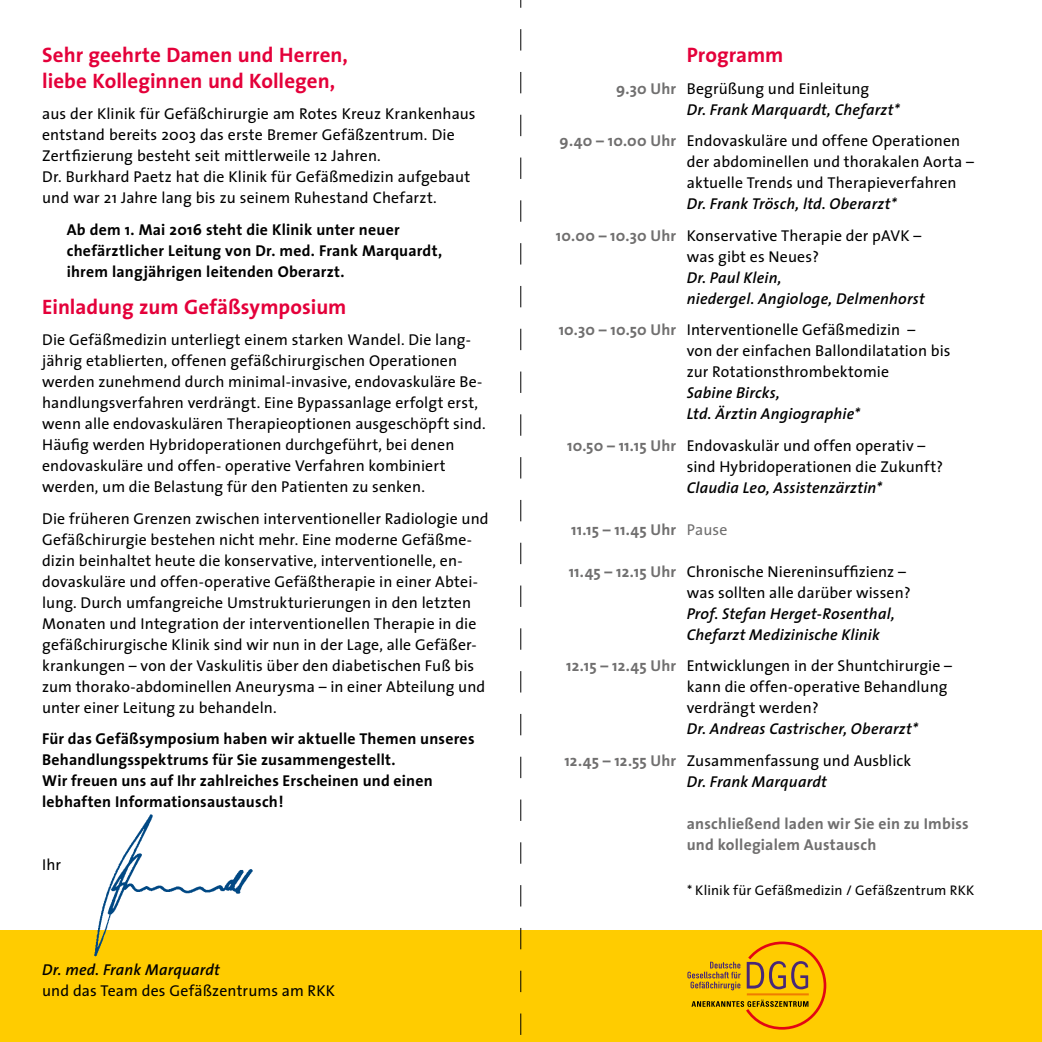
<style>
.page{position:relative;width:1042px;height:1042px;background:#fff}
.page>*{position:absolute;margin:0;border:0;box-sizing:border-box;transform-origin:0 0}
.t1{font:700 21px/26.2px "The Sans";color:#e4003a}
.t2{font:15.75px/21px "The Sans";letter-spacing:.01em;color:#000}
.t3{font:italic 600 15.75px/21px "The Sans";letter-spacing:.015em;color:#000}
.t4{font:700 15.75px/21px "The Sans";letter-spacing:.015em;color:#000}
.t5{font:700 15.75px/21px "The Sans";letter-spacing:.015em;color:#706f6f}
.t6{font:14px "The Sans";letter-spacing:.015em;color:#000}
.s1{font-weight:700;font-style:normal;color:#706f6f}
.s2{font-weight:400;font-style:normal}
.s3{font-weight:700;color:#706f6f}
.s4{font-weight:400}
</style>
<div class="page">
<div style="left:0;top:930px;width:1042px;height:112px;background:#fc0"></div>
<svg style="left:520px;top:0;width:1px;height:1035px"></svg>
<svg style="left:687px;top:941px;width:139px;height:89px"></svg>
<hr style="left:747px;top:993px;width:62px;height:2px;background:#ef7d00">
<img style="left:94px;top:814px;width:159px;height:143px">
<h1 class="t1" style="left:42px;top:41px;width:307px">Sehr geehrte Damen und Herren, liebe Kolleginnen und Kollegen,</h1>
<p class="t2" style="left:42px;top:103px;width:435px">aus der Klinik für Gefäßchirurgie am Rotes Kreuz Krankenhaus entstand bereits 2003 das erste Bremer Gefäßzentrum. Die Zertfizierung besteht seit mittlerweile 12 Jahren.<br>Dr. Burkhard Paetz hat die Klinik für Gefäßmedizin aufgebaut und war 21 Jahre lang bis zu seinem Ruhestand Chefarzt.</p>
<p class="t4" style="left:67px;top:219px;width:377px">Ab dem 1. Mai 2016 steht die Klinik unter neuer chefärztlicher Leitung von Dr. med. Frank Marquardt, ihrem langjährigen leitenden Oberarzt.</p>
<h1 class="t1" style="left:42px;top:293px;width:306px">Einladung zum Gefäßsymposium</h1>
<p class="t2" style="left:42px;top:329px;width:445px">Die Gefäßmedizin unterliegt einem starken Wandel. Die lang&shy;jährig etablierten, offenen gefäßchirurgischen Operationen werden zunehmend durch minimal-invasive, endovaskuläre Be&shy;handlungsverfahren verdrängt. Eine Bypassanlage erfolgt erst, wenn alle endovaskulären Therapieoptionen ausgeschöpft sind.<br>Häufig werden Hybridoperationen durchgeführt, bei denen endovaskuläre und offen- operative Verfahren kombiniert werden, um die Belastung für den Patienten zu senken.</p>
<p class="t2" style="left:42px;top:507px;width:448px">Die früheren Grenzen zwischen interventioneller Radiologie und Gefäßchirurgie bestehen nicht mehr. Eine moderne Gefäßme&shy;dizin beinhaltet heute die konservative, interventionelle, en&shy;dovaskuläre und offen-operative Gefäßtherapie in einer Abtei&shy;lung. Durch umfangreiche Umstrukturierungen in den letzten Monaten und Integration der interventionellen Therapie in die gefäßchirurgische Klinik sind wir nun in der Lage, alle Gefäßer&shy;krankungen – von der Vaskulitis über den diabetischen Fuß bis zum thorako-abdominellen Aneurysma – in einer Abteilung und unter einer Leitung zu behandeln.</p>
<p class="t4" style="left:42px;top:728px;width:434px">Für das Gefäßsymposium haben wir aktuelle Themen unseres Behandlungsspektrums für Sie zusammengestellt.<br>Wir freuen uns auf Ihr zahlreiches Erscheinen und einen lebhaften Informationsaustausch!</p>
<p class="t2" style="left:42px;top:854px;width:20px">Ihr</p>
<p class="t3" style="left:42px;top:959px;width:179px">Dr. med. Frank Marquardt</p>
<p class="t2" style="left:42px;top:980px;width:294px">und das Team des Gefäßzentrums am RKK</p>
<h1 class="t1" style="left:687px;top:42px;width:98px">Programm</h1>
<p class="t3" style="left:687px;top:78px;width:214px;text-indent:-71px"><span class="s1">9.30 Uhr</span> <span class="s2">Begrüßung und Einleitung<br></span>Dr. Frank Marquardt, Chefarzt*</p>
<p class="t2" style="left:687px;top:130px;width:289px;text-indent:-127px"><span class="s3">9.40 – 10.00 Uhr</span> Endovaskuläre und offene Operationen der abdominellen und thorakalen Aorta – aktuelle Trends und Therapieverfahren</p>
<p class="t3" style="left:556px;top:188px;width:367px;line-height:31.5px;text-indent:131px">Dr. Frank Trösch, ltd. Oberarzt*<br><span class="s1">10.00 – 10.30 Uhr</span> <span class="s2">Konservative Therapie der pAVK –</span></p>
<p class="t2" style="left:687px;top:246px;width:134px">was gibt es Neues?</p>
<p class="t3" style="left:687px;top:267px;width:240px">Dr. Paul Klein,<br>niedergel. Angiologe, Delmenhorst</p>
<p class="t2" style="left:687px;top:319px;width:265px;text-indent:-128px"><span class="s3">10.30 – 10.50 Uhr</span> Interventionelle Gefäßmedizin –<br>von der einfachen Ballondilatation bis zur Rotationsthrombektomie</p>
<p class="t3" style="left:687px;top:382px;width:175px">Sabine Bircks,<br>Ltd. Ärztin Angiographie*</p>
<p class="t2" style="left:687px;top:434px;width:258px;text-indent:-120px"><span class="s3">10.50 – 11.15 Uhr</span> Endovaskulär und offen operativ – sind Hybridoperationen die Zukunft?</p>
<p class="t3" style="left:687px;top:476px;width:197px">Claudia Leo, Assistenzärztin*</p>
<p class="t5" style="left:571px;top:519px;width:158px">11.15 – 11.45 Uhr <span class="s4">Pause</span></p>
<p class="t2" style="left:687px;top:560px;width:225px;text-indent:-118px"><span class="s3">11.45 – 12.15 Uhr</span> Chronische Niereninsuffizienz – was sollten alle darüber wissen?</p>
<p class="t3" style="left:687px;top:602px;width:209px">Prof. Stefan Herget-Rosenthal,<br>Chefarzt Medizinische Klinik</p>
<p class="t2" style="left:687px;top:655px;width:267px;text-indent:-121px"><span class="s3">12.15 – 12.45 Uhr</span> Entwicklungen in der Shuntchirurgie – kann die offen-operative Behandlung verdrängt werden?</p>
<p class="t3" style="left:564px;top:713px;width:355px;line-height:31.5px;text-indent:122px">Dr. Andreas Castrischer, Oberarzt*<br><span class="s1">12.45 – 12.55 Uhr</span> <span class="s2">Zusammenfassung und Ausblick</span></p>
<p class="t3" style="left:687px;top:770px;width:142px">Dr. Frank Marquardt</p>
<p class="t5" style="left:687px;top:812px;width:283px">anschließend laden wir Sie ein zu Imbiss und kollegialem Austausch</p>
<p class="t6" style="left:687px;top:878px;width:289px">* Klinik für Gefäßmedizin / Gefäßzentrum RKK</p>
</div>
